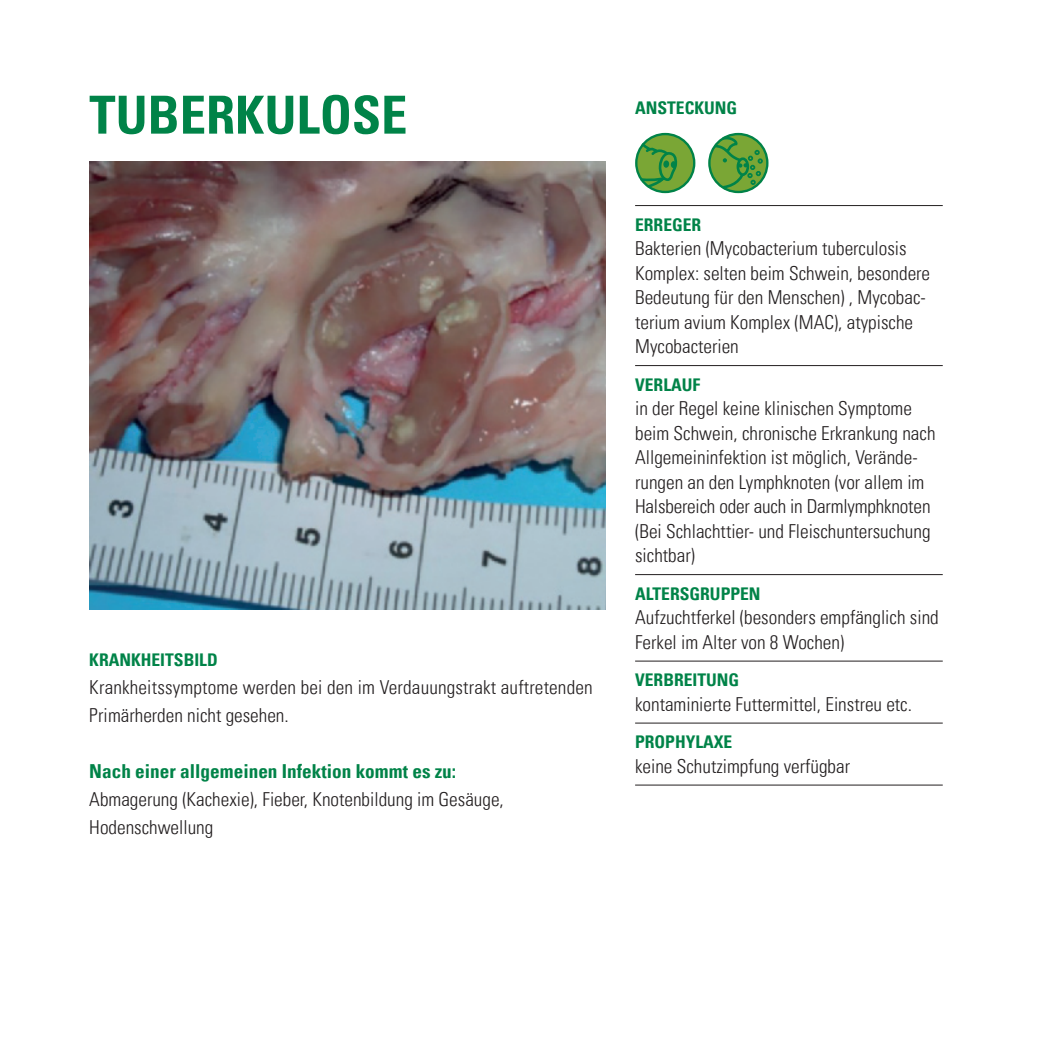
<style>
.page{position:relative;width:1042px;height:1042px;background:#fff}
.page>*{position:absolute;margin:0;border:0;box-sizing:border-box;transform-origin:0 0}
.t1{font:700 condensed 52.5px "Univers LT Pro";color:#008348}
.t2{font:300 condensed 19.25px/24.5px "Univers LT Pro";color:#231f20}
.t3{font:700 condensed 19.25px "Univers LT Pro";color:#008348}
.t4{font:700 condensed 17.5px "Univers LT Pro";color:#008348}
</style>
<div class="page">
<img style="left:89px;top:162px;width:516px;height:448px">
<hr style="left:635px;top:365px;width:308px;height:1px;background:#231f20">
<hr style="left:635px;top:574px;width:308px;height:1px;background:#231f20">
<hr style="left:635px;top:660px;width:308px;height:1px;background:#231f20">
<hr style="left:635px;top:722px;width:308px;height:1px;background:#231f20">
<hr style="left:635px;top:784px;width:308px;height:1px;background:#231f20">
<hr style="left:635px;top:205px;width:308px;height:1px;background:#231f20">
<svg style="left:636px;top:134px;width:58px;height:58px"></svg>
<div style="left:635px;top:133px;width:60px;height:60px;border:2px solid #008348;border-radius:50%"></div>
<svg style="left:639px;top:141px;width:37px;height:49px;background:#60a042"></svg>
<svg style="left:709px;top:134px;width:58px;height:59px"></svg>
<div style="left:708px;top:133px;width:60px;height:60px;border:2px solid #008348;border-radius:50%"></div>
<svg style="left:712px;top:137px;width:51px;height:53px;background:#66a348"></svg>
<h1 class="t1" style="left:89px;top:83px;width:319px">TUBERKULOSE</h1>
<p class="t4" style="left:89px;top:649px;width:130px">KRANKHEITSBILD</p>
<p class="t2" style="left:89px;top:672px;width:505px;line-height:28px">Krankheitssymptome werden bei den im Verdauungstrakt auftretenden<br>Primärherden nicht gesehen.</p>
<p class="t3" style="left:89px;top:759px;width:368px">Nach einer allgemeinen Infektion kommt es zu:</p>
<p class="t2" style="left:89px;top:784px;width:416px;line-height:28px">Abmagerung (Kachexie), Fieber, Knotenbildung im Gesäuge,<br>Hodenschwellung</p>
<p class="t4" style="left:635px;top:97px;width:104px">ANSTECKUNG</p>
<p class="t4" style="left:635px;top:214px;width:68px">ERREGER</p>
<p class="t2" style="left:635px;top:235px;width:297px">Bakterien (Mycobacterium tuberculosis Komplex: selten beim Schwein, besondere Bedeutung für den Menschen) , Mycobac&shy;terium avium Komplex (MAC), atypische Mycobacterien</p>
<p class="t4" style="left:635px;top:374px;width:67px">VERLAUF</p>
<p class="t2" style="left:635px;top:395px;width:302px">in der Regel keine klinischen Symptome beim Schwein, chronische Erkrankung nach Allgemeininfektion ist möglich, Verände&shy;rungen an den Lymphknoten (vor allem im Halsbereich oder auch in Darmlymphknoten (Bei Schlachttier- und Fleischuntersuchung sichtbar)</p>
<p class="t4" style="left:635px;top:583px;width:127px">ALTERSGRUPPEN</p>
<p class="t2" style="left:635px;top:604px;width:305px">Aufzuchtferkel (besonders empfänglich sind<br>Ferkel im Alter von 8 Wochen)</p>
<p class="t4" style="left:635px;top:669px;width:106px">VERBREITUNG</p>
<p class="t2" style="left:635px;top:690px;width:278px">kontaminierte Futtermittel, Einstreu etc.</p>
<p class="t4" style="left:635px;top:731px;width:99px">PROPHYLAXE</p>
<p class="t2" style="left:635px;top:752px;width:216px">keine Schutzimpfung verfügbar</p>
</div>
